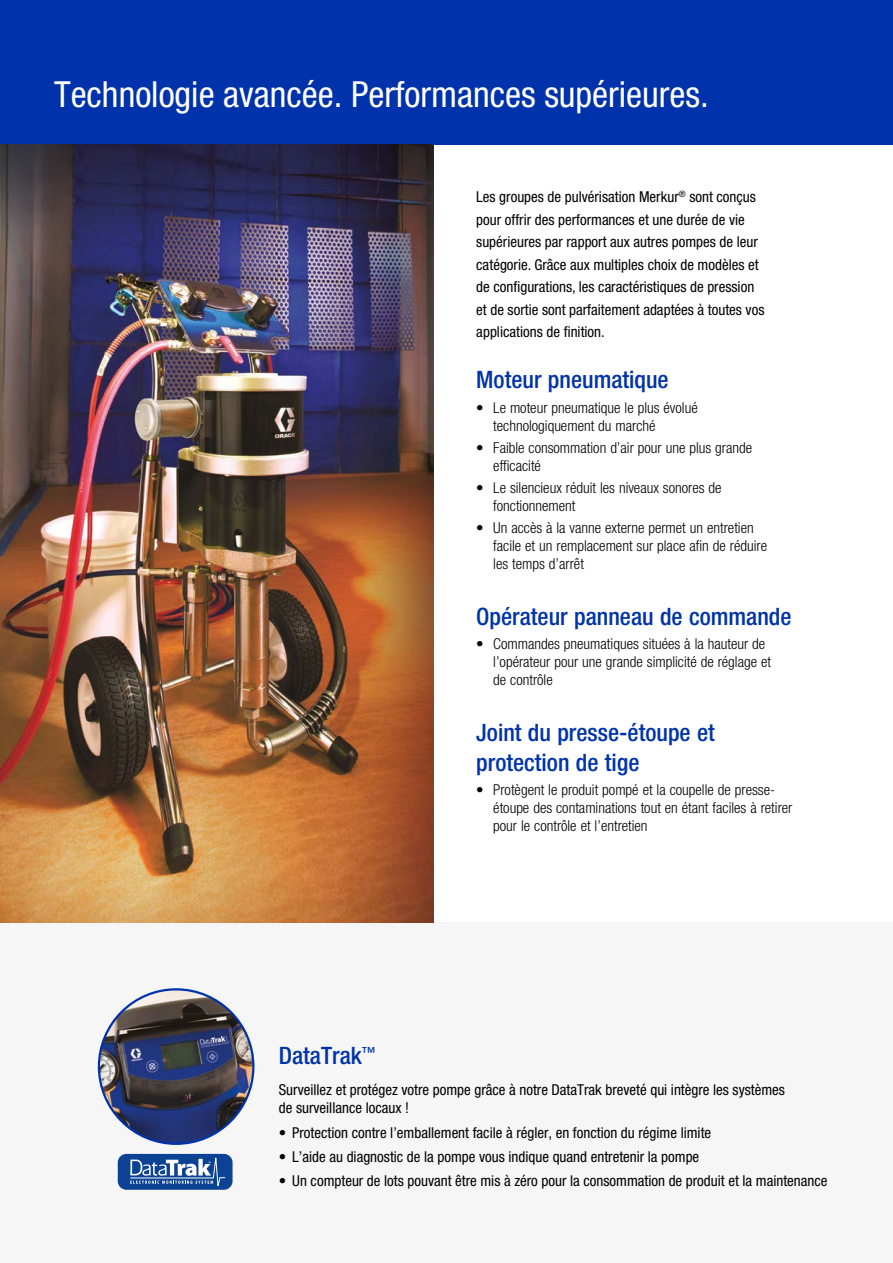
<style>
.page{position:relative;width:893px;height:1263px;background:#fff}
.page>*{position:absolute;margin:0;border:0;box-sizing:border-box;transform-origin:0 0}
.t1{font:condensed 36px "Helvetica Neue LT Std";color:#fff}
.t2{font:500 condensed 24px/30px "Helvetica Neue LT Std";color:#0033ab}
.t3{font:condensed 15px/22.5px "Helvetica Neue LT Std";color:#000}
.t4{font:300 condensed 15px/18px "Helvetica Neue LT Std";color:#000}
.s1{font-weight:300}
</style>
<div class="page">
<div style="left:0;top:0;width:893px;height:145px;background:#0033ab"></div>
<div style="left:0;top:923px;width:893px;height:340px;background:#f6f6f6"></div>
<img style="left:0;top:145px;width:434px;height:778px">
<img style="left:99px;top:989px;width:154px;height:155px;border-radius:77px">
<div style="left:118px;top:1154px;width:115px;height:36px;background:#0b4294;border-radius:9px"></div>
<svg style="left:130px;top:1157px;width:96px;height:29px"></svg>
<h1 class="t1" style="left:54px;top:73px;width:656px">Technologie avancée. Performances supérieures.</h1>
<p class="t3" style="left:476px;top:185px;width:290px">Les groupes de pulvérisation Merkur<sup>®</sup> sont conçus pour offrir des performances et une durée de vie supérieures par rapport aux autres pompes de leur catégorie. Grâce aux multiples choix de modèles et de configurations, les caractéristiques de pression et de sortie sont parfaitement adaptées à toutes vos applications de finition.</p>
<h2 class="t2" style="left:476px;top:364px;width:194px">Moteur pneumatique</h2>
<p class="t4" style="left:493px;top:398px;width:206px;text-indent:-17px">• Le moteur pneumatique le plus évolué technologiquement du marché</p>
<p class="t4" style="left:493px;top:439px;width:260px;text-indent:-17px">• Faible consommation d’air pour une plus grande efficacité</p>
<p class="t4" style="left:493px;top:479px;width:230px;text-indent:-17px">• Le silencieux réduit les niveaux sonores de fonctionnement</p>
<p class="t4" style="left:493px;top:519px;width:275px;text-indent:-17px">• Un accès à la vanne externe permet un entretien facile et un remplacement sur place afin de réduire les temps d’arrêt</p>
<h2 class="t2" style="left:476px;top:601px;width:317px">Opérateur panneau de commande</h2>
<p class="t4" style="left:493px;top:635px;width:279px;text-indent:-17px">• Commandes pneumatiques situées à la hauteur de l’opérateur pour une grande simplicité de réglage et de contrôle</p>
<h2 class="t2" style="left:476px;top:717px;width:240px">Joint du presse-étoupe et protection de tige</h2>
<p class="t4" style="left:493px;top:781px;width:301px;text-indent:-17px">• Protègent le produit pompé et la coupelle de presse&shy;étoupe des contaminations tout en étant faciles à retirer pour le contrôle et l’entretien</p>
<h2 class="t2" style="left:279px;top:1040px;width:99px">DataTrak<sup>™</sup></h2>
<p class="t3" style="left:279px;top:1081px;width:508px;line-height:18px">Surveillez et protégez votre pompe grâce à notre DataTrak breveté qui intègre les systèmes de surveillance locaux !</p>
<p class="t3" style="left:279px;top:1121px;width:434px"><span class="s1">•</span> Protection contre l’emballement facile à régler, en fonction du régime limite</p>
<p class="t3" style="left:279px;top:1145px;width:422px"><span class="s1">•</span> L’aide au diagnostic de la pompe vous indique quand entretenir la pompe</p>
<p class="t3" style="left:279px;top:1170px;width:550px"><span class="s1">•</span> Un compteur de lots pouvant être mis à zéro pour la consommation de produit et la maintenance</p>
</div>
